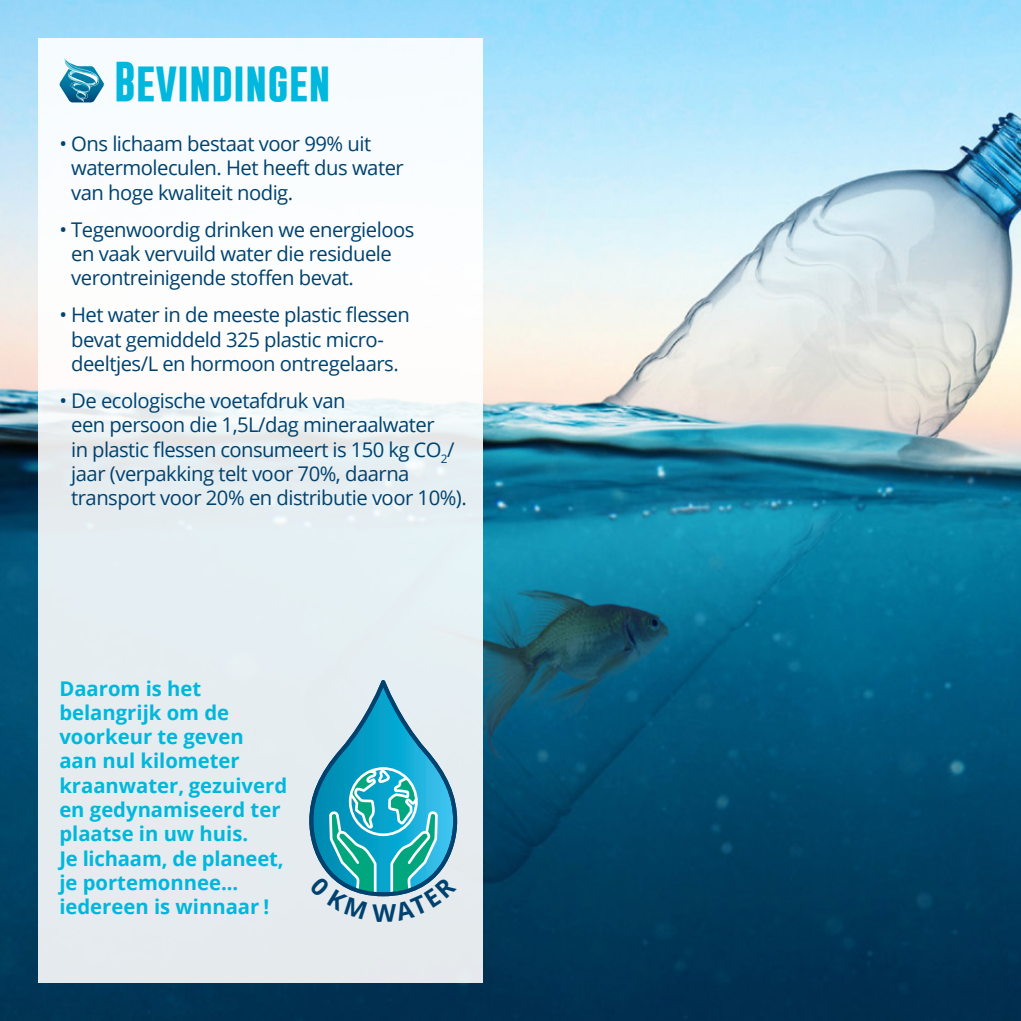
<style>
.page{position:relative;width:1021px;height:1021px;background:#fff}
.page>*{position:absolute;margin:0;border:0;box-sizing:border-box;transform-origin:0 0}
.t1{font:700 40.5px "Gobold";color:#00b7dd}
.t2{font:20.25px/24.3px "Open Sans";letter-spacing:-.025em;color:#00426f}
.t3{font:700 20.25px/24.3px "Open Sans";color:#00b7dd}
</style>
<div class="page">
<img style="left:0;top:0;width:1020px;height:1020px">
<div style="left:38px;top:38px;width:444px;height:944px;background:linear-gradient(to bottom,#fcffff,#dfe7eb)"></div>
<svg style="left:59px;top:58px;width:45px;height:44px"></svg>
<svg style="left:307px;top:682px;width:152px;height:239px;background:#78c3d3"></svg>
<h1 class="t1" style="left:114px;top:55px;width:218px">Bevindingen</h1>
<p class="t2" style="left:71px;top:131px;width:334px;text-indent:-12px">• Ons lichaam bestaat voor 99% uit watermoleculen. Het heeft dus water van hoge kwaliteit nodig.</p>
<p class="t2" style="left:71px;top:216px;width:345px;text-indent:-12px">• Tegenwoordig drinken we energieloos en vaak vervuild water die residuele verontreinigende stoffen bevat.</p>
<p class="t2" style="left:71px;top:302px;width:340px;text-indent:-12px">• Het water in de meeste plastic flessen bevat gemiddeld 325 plastic micro&shy;deeltjes/L en hormoon ontregelaars.</p>
<p class="t2" style="left:71px;top:388px;width:397px;text-indent:-12px">• De ecologische voetafdruk van<br>een persoon die 1,5L/dag mineraalwater<br>in plastic flessen consumeert is 150 kg CO<sub>2</sub>/ jaar (verpakking telt voor 70%, daarna transport voor 20% en distributie voor 10%).</p>
<p class="t3" style="left:59px;top:675px;width:229px">Daarom is het belangrijk om de voorkeur te geven<br>aan nul kilometer kraanwater, gezuiverd en gedynamiseerd ter plaatse in uw huis.<br>Je lichaam, de planeet, je portemonnee... iedereen is winnaar !</p>
</div>
